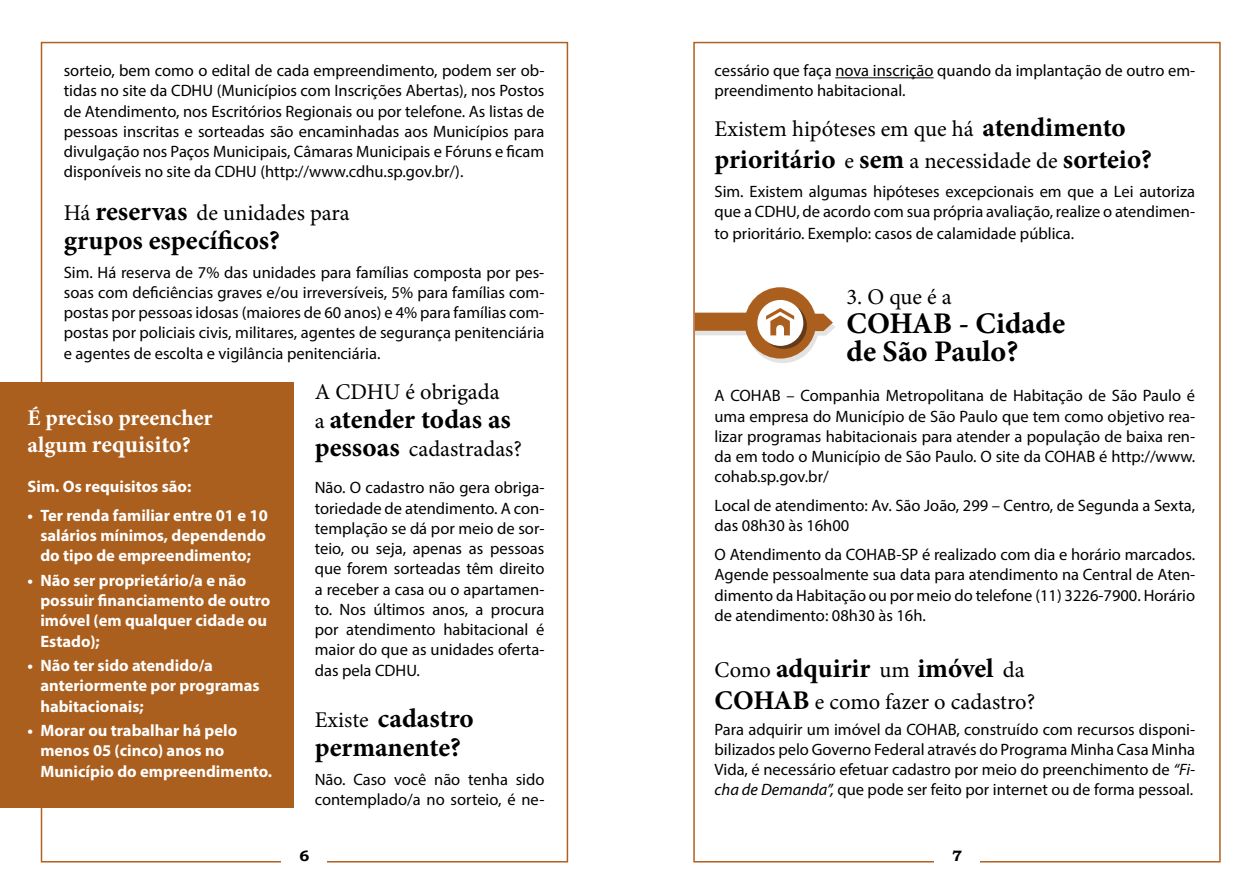
<style>
.page{position:relative;width:1259px;height:893px;background:#fff}
.page>*{position:absolute;margin:0;border:0;box-sizing:border-box;transform-origin:0 0}
.t1{font:700 30px/28.5px "Minion Pro";letter-spacing:.005em;color:#000}
.t2{font:700 27px/28.5px "Minion Pro";color:#000}
.t3{font:700 24px "Minion Pro";letter-spacing:-.005em;color:#fff}
.t4{font:22.5px "Minion Pro";color:#000}
.t5{font:700 22.5px "Minion Pro";color:#fff}
.t6{font:16.5px/20.2px "Myriad Pro";color:#000;text-align:justify}
.t7{font:700 16.5px/20.2px "Myriad Pro";color:#fff}
.t8{font:700 15px "Bookman Old Style";color:#000}
.s1{font-weight:700;font-size:27px}
.s2{font-size:22.5px}
.s3{font-weight:400;font-size:22.5px}
.s4{font-style:italic}
</style>
<div class="page">
<div style="left:0;top:383px;width:293px;height:425px;background:#ab5f1e"></div>
<hr style="left:835px;top:77px;width:98px;height:1px;background:#000">
<div style="left:744px;top:287px;width:72px;height:72px;background:#ab5f1e;border-radius:50%"></div>
<svg style="left:695px;top:292px;width:140px;height:71px"></svg>
<p class="t6" style="left:64px;top:60px;width:482px">sorteio, bem como o edital de cada empreendimento, podem ser ob&shy;tidas no site da CDHU (Municípios com Inscrições Abertas), nos Postos de Atendimento, nos Escritórios Regionais ou por telefone. As listas de pessoas inscritas e sorteadas são encaminhadas aos Municípios para divulgação nos Paços Municipais, Câmaras Municipais e Fóruns e ficam disponíveis no site da CDHU (http://www.cdhu.sp.gov.br/).</p>
<h3 class="t4" style="left:64px;top:198px;width:287px">Há <span class="s1">reservas</span> de unidades para</h3>
<h2 class="t2" style="left:64px;top:226px;width:218px">grupos específicos?</h2>
<p class="t6" style="left:64px;top:262px;width:482px">Sim. Há reserva de 7% das unidades para famílias composta por pes&shy;soas com deficiências graves e/ou irreversíveis, 5% para famílias com&shy;postas por pessoas idosas (maiores de 60 anos) e 4% para famílias com&shy;postas por policiais civis, militares, agentes de segurança penitenciária e agentes de escolta e vigilância penitenciária.</p>
<h3 class="t5" style="left:28px;top:402px;width:186px">É preciso preencher</h3>
<h3 class="t3" style="left:28px;top:427px;width:165px"><span class="s2">algum</span> requisito<span class="s2">?</span></h3>
<p class="t7" style="left:28px;top:476px;width:165px">Sim. Os requisitos são:</p>
<p class="t7" style="left:40px;top:505px;width:229px;text-align:justify;text-indent:-13px">• Ter renda familiar entre 01 e 10 salários mínimos, dependendo do tipo de empreendimento;</p>
<p class="t7" style="left:40px;top:570px;width:231px;text-indent:-13px">• Não ser proprietário/a e não possuir financiamento de outro imóvel (em qualquer cidade ou<br>Estado);</p>
<p class="t7" style="left:40px;top:655px;width:221px;text-indent:-13px">• Não ter sido atendido/a anteriormente por programas habitacionais;</p>
<p class="t7" style="left:40px;top:720px;width:233px;text-indent:-13px">• Morar ou trabalhar há pelo menos 05 (cinco) anos no<br>Município do empreendimento.</p>
<h3 class="t4" style="left:315px;top:377px;width:186px">A CDHU é obrigada</h3>
<h2 class="t2" style="left:315px;top:404px;width:198px"><span class="s3">a</span> atender todas as</h2>
<h3 class="t4" style="left:315px;top:434px;width:209px"><span class="s1">pessoas</span> cadastradas?</h3>
<p class="t6" style="left:315px;top:477px;width:231px">Não. O cadastro não gera obriga&shy;toriedade de atendimento. A con&shy;templação se dá por meio de sor&shy;teio, ou seja, apenas as pessoas que forem sorteadas têm direito a receber a casa ou o apartamen&shy;to. Nos últimos anos, a procura por atendimento habitacional é maior do que as unidades oferta&shy;das pela CDHU.</p>
<h2 class="t2" style="left:315px;top:704px;width:160px"><span class="s3">Existe</span> cadastro permanente?</h2>
<p class="t6" style="left:315px;top:769px;width:231px">Não. Caso você não tenha sido contemplado/a no sorteio, é ne-</p>
<p class="t6" style="left:714px;top:60px;width:482px">cessário que faça nova inscrição quando da implantação de outro em&shy;preendimento habitacional.</p>
<h3 class="t4" style="left:714px;top:114px;width:413px">Existem hipóteses em que há <span class="s1">atendimento</span></h3>
<h2 class="t2" style="left:714px;top:145px;width:439px">prioritário <span class="s3">e</span> sem <span class="s3">a necessidade de</span> sorteio?</h2>
<p class="t6" style="left:714px;top:181px;width:482px">Sim. Existem algumas hipóteses excepcionais em que a Lei autoriza que a CDHU, de acordo com sua própria avaliação, realize o atendimen-</p>
<p class="t6" style="left:714px;top:223px;width:361px">to prioritário. Exemplo: casos de calamidade pública.</p>
<h3 class="t4" style="left:846px;top:282px;width:107px">3. O que é a</h3>
<h1 class="t1" style="left:846px;top:309px;width:220px">COHAB - Cidade de São Paulo?</h1>
<p class="t6" style="left:714px;top:385px;width:482px">A COHAB – Companhia Metropolitana de Habitação de São Paulo é uma empresa do Município de São Paulo que tem como objetivo rea&shy;lizar programas habitacionais para atender a população de baixa ren&shy;da em todo o Município de São Paulo. O site da COHAB é http://www. cohab.sp.gov.br/</p>
<p class="t6" style="left:714px;top:495px;width:482px">Local de atendimento: Av. São João, 299 – Centro, de Segunda a Sexta, das 08h30 às 16h00</p>
<p class="t6" style="left:714px;top:544px;width:482px">O Atendimento da COHAB-SP é realizado com dia e horário marcados.<br>Agende pessoalmente sua data para atendimento na Central de Aten&shy;dimento da Habitação ou por meio do telefone (11) 3226-7900. Horário de atendimento: 08h30 às 16h.</p>
<h2 class="t2" style="left:714px;top:654px;width:311px"><span class="s3">Como</span> adquirir <span class="s3">um</span> imóvel <span class="s3">da</span></h2>
<h3 class="t4" style="left:714px;top:687px;width:322px"><span class="s1">COHAB</span> e como fazer o cadastro?</h3>
<p class="t6" style="left:714px;top:719px;width:482px">Para adquirir um imóvel da COHAB, construído com recursos disponi&shy;bilizados pelo Governo Federal através do Programa Minha Casa Minha Vida, é necessário efetuar cadastro por meio do preenchimento de <span class="s4">“Fi&shy;cha de Demanda”,</span> que pode ser feito por internet ou de forma pessoal.</p>
<p class="t8" style="left:299px;top:844px;width:11px">6</p>
<p class="t8" style="left:952px;top:844px;width:11px">7</p>
</div>
